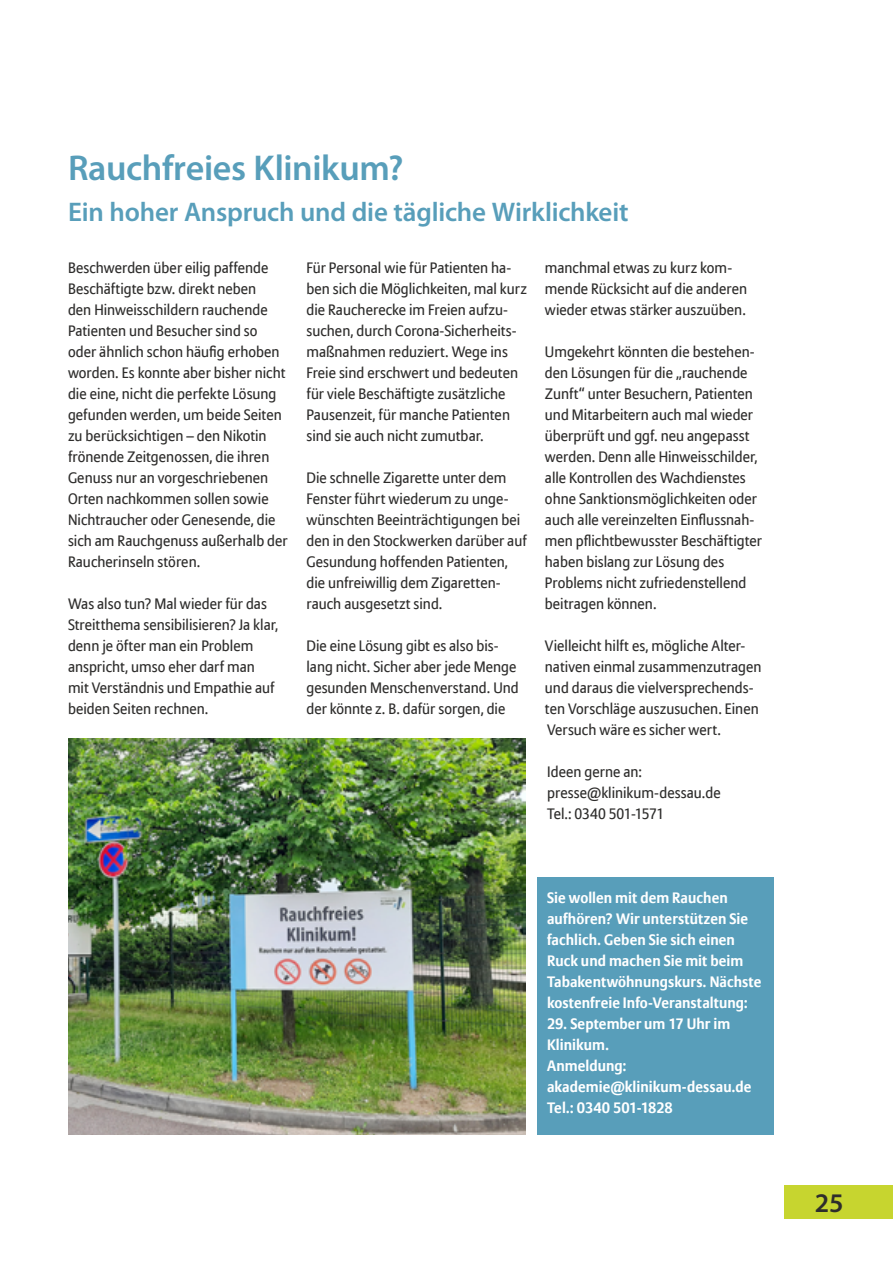
<style>
.page{position:relative;width:893px;height:1263px;background:#fff}
.page>*{position:absolute;margin:0;border:0;box-sizing:border-box;transform-origin:0 0}
.t1{font:600 36px "Myriad Pro";letter-spacing:-.01em;color:#589eba}
.t2{font:600 27px "Myriad Pro";letter-spacing:-.01em;color:#589eba}
.t3{font:600 27px "Myriad Pro";color:#2e2d2c}
.t4{font:15px/21px "Allianz Sans";letter-spacing:.005em;color:#2e2d2c}
.t5{font:700 15px/21px "Allianz Sans";letter-spacing:.005em;color:#fff}
</style>
<div class="page">
<div style="left:784px;top:1185px;width:109px;height:33px;background:#c7d52f"></div>
<div style="left:538px;top:877px;width:236px;height:257px;background:#589eba"></div>
<img style="left:68px;top:739px;width:458px;height:396px">
<h1 class="t1" style="left:68px;top:145px;width:337px">Rauchfreies Klinikum?</h1>
<h2 class="t2" style="left:68px;top:195px;width:562px">Ein hoher Anspruch und die tägliche Wirklichkeit</h2>
<p class="t4" style="left:68px;top:258px;width:221px">Beschwerden über eilig paffende<br>Beschäftigte bzw. direkt neben<br>den Hinweisschildern rauchende<br>Patienten und Besucher sind so oder ähnlich schon häufig erhoben worden. Es konnte aber bisher nicht die eine, nicht die perfekte Lösung gefunden werden, um beide Seiten zu berücksichtigen – den Nikotin frönende Zeitgenossen, die ihren<br>Genuss nur an vorgeschriebenen<br>Orten nachkommen sollen sowie<br>Nichtraucher oder Genesende, die sich am Rauchgenuss außerhalb der<br>Raucherinseln stören.</p>
<p class="t4" style="left:68px;top:594px;width:212px">Was also tun? Mal wieder für das<br>Streitthema sensibilisieren? Ja klar, denn je öfter man ein Problem anspricht, umso eher darf man mit Verständnis und Empathie auf beiden Seiten rechnen.</p>
<p class="t4" style="left:545px;top:258px;width:204px">manchmal etwas zu kurz kom&shy;mende Rücksicht auf die anderen wieder etwas stärker auszuüben.</p>
<p class="t4" style="left:545px;top:342px;width:219px">Umgekehrt könnten die bestehen&shy;den Lösungen für die „rauchende Zunft“ unter Besuchern, Patienten und Mitarbeitern auch mal wieder überprüft und ggf. neu angepasst werden. Denn alle Hinweisschilder, alle Kontrollen des Wachdienstes ohne Sanktionsmöglichkeiten oder auch alle vereinzelten Einflussnah&shy;men pflichtbewusster Beschäftigter haben bislang zur Lösung des Problems nicht zufriedenstellend beitragen können.</p>
<p class="t4" style="left:545px;top:636px;width:218px">Vielleicht hilft es, mögliche Alter&shy;nativen einmal zusammenzutragen und daraus die vielversprechends&shy;ten Vorschläge auszusuchen. Einen</p>
<p class="t4" style="left:306px;top:258px;width:222px">Für Personal wie für Patienten ha&shy;ben sich die Möglichkeiten, mal kurz die Raucherecke im Freien aufzu&shy;suchen, durch Corona-Sicherheits&shy;maßnahmen reduziert. Wege ins Freie sind erschwert und bedeuten für viele Beschäftigte zusätzliche Pausenzeit, für manche Patienten sind sie auch nicht zumutbar.</p>
<p class="t4" style="left:306px;top:468px;width:222px">Die schnelle Zigarette unter dem<br>Fenster führt wiederum zu unge&shy;wünschten Beeinträchtigungen bei den in den Stockwerken darüber auf<br>Gesundung hoffenden Patienten, die unfreiwillig dem Zigaretten&shy;rauch ausgesetzt sind.</p>
<p class="t4" style="left:306px;top:636px;width:214px">Die eine Lösung gibt es also bis&shy;lang nicht. Sicher aber jede Menge gesunden Menschenverstand. Und der könnte z. B. dafür sorgen, die</p>
<p class="t4" style="left:547px;top:720px;width:175px">Versuch wäre es sicher wert.</p>
<p class="t4" style="left:547px;top:762px;width:175px">Ideen gerne an: presse@klinikum-dessau.de<br>Tel.: 0340 501-1571</p>
<p class="t5" style="left:547px;top:888px;width:216px">Sie wollen mit dem Rauchen aufhören? Wir unterstützen Sie fachlich. Geben Sie sich einen<br>Ruck und machen Sie mit beim<br>Tabakentwöhnungskurs. Nächste kostenfreie Info-Veranstaltung:</p>
<p class="t5" style="left:547px;top:1014px;width:206px">29. September um 17 Uhr im<br>Klinikum.<br>Anmeldung: akademie@klinikum-dessau.de<br>Tel.: 0340 501-1828</p>
<h2 class="t3" style="left:815px;top:1185px;width:30px">25</h2>
</div>
